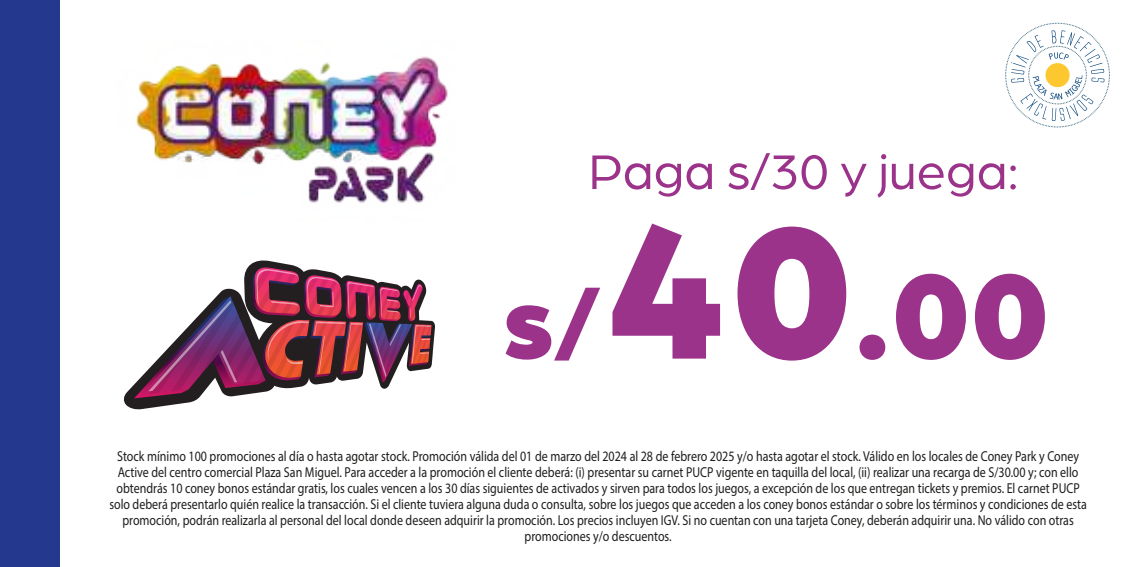
<style>
.page{position:relative;width:1134px;height:567px;background:#fff}
.page>*{position:absolute;margin:0;border:0;box-sizing:border-box;transform-origin:0 0}
.t1{font:900 128.8px "Arboria";color:#9b338a}
.t2{font:51.6px "Arboria";color:#9b338a}
.t3{font:14.4px/16px "Myriad Pro";color:#1d1d1b;text-align:center;scale:.83 1}
.s1{font-size:102.4px}
.s2{font-size:200.8px}
</style>
<div class="page">
<div style="left:0;top:0;width:60px;height:567px;background:#24388d"></div>
<svg style="left:1011px;top:30px;width:93px;height:91px"></svg>
<div style="left:1045px;top:63px;width:24px;height:24px;background:#fdc82f;border-radius:50%"></div>
<svg style="left:123px;top:260px;width:312px;height:150px"></svg>
<img style="left:134px;top:266px;width:298px;height:132px">
<img style="left:135px;top:56px;width:313px;height:147px">
<h2 class="t2" style="left:588px;top:138px;width:432px">Paga s/30 y juega:</h2>
<h1 class="t1" style="left:504px;top:223px;width:547px"><span class="s1">s/</span><span class="s2">40</span>.00</h1>
<p class="t3" style="left:109px;top:448px;width:1179px">Stock mínimo 100 promociones al día o hasta agotar stock. Promoción válida del 01 de marzo del 2024 al 28 de febrero 2025 y/o hasta agotar el stock. Válido en los locales de Coney Park y Coney Active del centro comercial Plaza San Miguel. Para acceder a la promoción el cliente deberá: (i) presentar su carnet PUCP vigente en taquilla del local, (ii) realizar una recarga de S/30.00 y; con ello obtendrás 10 coney bonos estándar gratis, los cuales vencen a los 30 días siguientes de activados y sirven para todos los juegos, a excepción de los que entregan tickets y premios. El carnet PUCP solo deberá presentarlo quién realice la transacción. Si el cliente tuviera alguna duda o consulta, sobre los juegos que acceden a los coney bonos estándar o sobre los términos y condiciones de esta promoción, podrán realizarla al personal del local donde deseen adquirir la promoción. Los precios incluyen IGV. Si no cuentan con una tarjeta Coney, deberán adquirir una. No válido con otras promociones y/o descuentos.</p>
</div>
